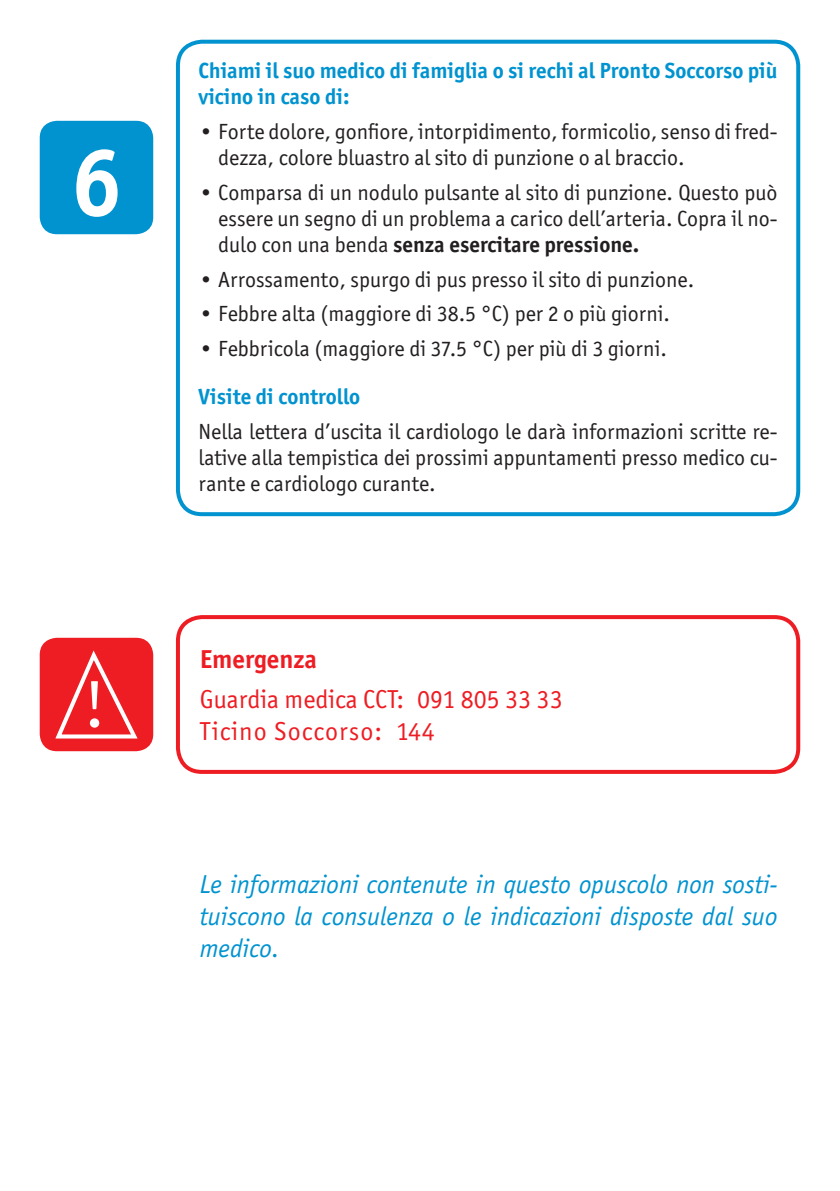
<style>
.page{position:relative;width:840px;height:1191px;background:#fff}
.page>*{position:absolute;margin:0;border:0;box-sizing:border-box;transform-origin:0 0}
.t1{font:700 96px "Officina Sans ITC";color:#fff}
.t2{font:66.4px "Officina Sans ITC";color:#fff}
.t3{font:26px/32px "Officina San ITC Book Ital OS";color:#0093d0;text-align:justify}
.t4{font:26px "Officina Sans ITC";color:#ee1d23}
.t5{font:26px "Officina Sans ITC";letter-spacing:.04em;color:#ee1d23}
.t6{font:700 26px "Officina Sans ITC";color:#ee1d23}
.Testo_box{font:22px/26.4px "Officina Sans ITC";color:#231f20;text-align:justify}
.Testo_box-2{font:700 22px/26.4px "Officina Sans ITC";color:#0093d0}
.Titolino_box{font:700 22px "Officina Sans ITC";color:#0093d0}
.s1{font-weight:700}
</style>
<div class="page">
<div style="left:176px;top:40px;width:623px;height:476px;border:4px solid #0093d0;border-radius:24px"></div>
<div style="left:40px;top:121px;width:113px;height:113px;background:#0093d0;border-radius:17px"></div>
<div style="left:176px;top:615px;width:623px;height:159px;border:4px solid #ee1d23;border-radius:24px"></div>
<div style="left:40px;top:638px;width:113px;height:113px;background:#ee1d23;border-radius:17px"></div>
<svg style="left:55px;top:650px;width:83px;height:89px"></svg>
<p class="t1" style="left:71px;top:123px;width:53px">6</p>
<p class="t2" style="left:83px;top:666px;width:24px">!</p>
<p class="Testo_box-2" style="left:198px;top:57px;width:580px">Chiami il suo medico di famiglia o si rechi al Pronto Soccorso più vicino in caso di:</p>
<p class="Testo_box" style="left:218px;top:118px;width:560px;text-indent:-20px">• Forte dolore, gonfiore, intorpidimento, formicolio, senso di fred&shy;dezza, colore bluastro al sito di punzione o al braccio.</p>
<p class="Testo_box" style="left:218px;top:179px;width:560px;text-indent:-20px">• Comparsa di un nodulo pulsante al sito di punzione. Questo può essere un segno di un problema a carico dell’arteria. Copra il no&shy;dulo con una benda <span class="s1">senza esercitare pressione.</span></p>
<p class="Testo_box" style="left:198px;top:266px;width:497px">• Arrossamento, spurgo di pus presso il sito di punzione.</p>
<p class="Testo_box" style="left:198px;top:300px;width:472px">• Febbre alta (maggiore di 38.5 °C) per 2 o più giorni.</p>
<p class="Testo_box" style="left:198px;top:335px;width:469px">• Febbricola (maggiore di 37.5 °C) per più di 3 giorni.</p>
<p class="Titolino_box" style="left:198px;top:383px;width:163px">Visite di controllo</p>
<p class="Testo_box" style="left:198px;top:418px;width:580px">Nella lettera d’uscita il cardiologo le darà informazioni scritte re&shy;lative alla tempistica dei prossimi appuntamenti presso medico cu&shy;rante e cardiologo curante.</p>
<p class="t6" style="left:200px;top:643px;width:119px">Emergenza</p>
<p class="t4" style="left:200px;top:684px;width:364px">Guardia medica CCT: 091 805 33 33</p>
<p class="t5" style="left:200px;top:716px;width:236px">Ticino Soccorso: 144</p>
<p class="t3" style="left:200px;top:868px;width:579px">Le informazioni contenute in questo opuscolo non sosti&shy;tuiscono la consulenza o le indicazioni disposte dal suo medico.</p>
</div>
